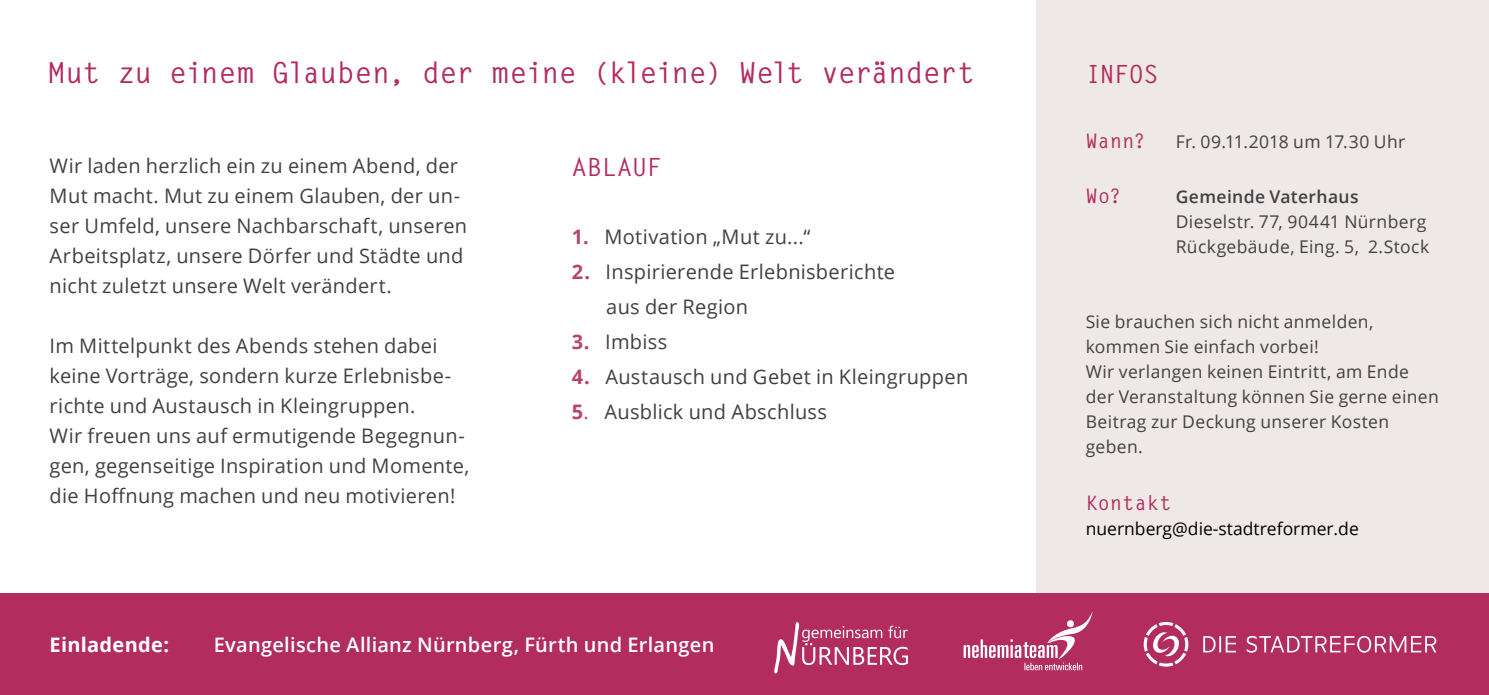
<style>
.page{position:relative;width:1489px;height:695px;background:#fff}
.page>*{position:absolute;margin:0;border:0;box-sizing:border-box;transform-origin:0 0}
.t1{font:700 29px "Letter Gothic Std";letter-spacing:-.02em;color:#b22c5e}
.t2{font:700 25px "Letter Gothic Std";letter-spacing:-.01em;color:#b22c5e}
.t3{font:20px/30px "Open Sans";letter-spacing:.015em;color:#414042}
.t4{font:600 20px "Open Sans";letter-spacing:.015em;color:#fff}
.t5{font:700 20px "Letter Gothic Std";letter-spacing:.015em;color:#b22c5e}
.t6{font:700 20px "Open Sans";letter-spacing:.015em;color:#fff}
.t7{font:17.5px/25px "Open Sans";letter-spacing:.02em;color:#414042}
.t8{font:17.5px "Open Sans";color:#000}
.t9{font:600 17.5px "Open Sans";letter-spacing:.02em;color:#414042}
.s1{font-weight:700;color:#b84468}
.s2{color:#b84468}
</style>
<div class="page">
<div style="left:1036px;top:0;width:452px;height:602px;background:#eee8e7"></div>
<div style="left:0;top:593px;width:1488px;height:101px;background:#b22c5e"></div>
<svg style="left:1203px;top:635px;width:233px;height:17px"></svg>
<svg style="left:1143px;top:622px;width:45px;height:44px"></svg>
<svg style="left:963px;top:613px;width:129px;height:57px"></svg>
<svg style="left:774px;top:622px;width:133px;height:51px"></svg>
<h1 class="t1" style="left:48px;top:54px;width:928px">Mut zu einem Glauben, der meine (kleine) Welt verändert</h1>
<p class="t3" style="left:50px;top:150px;width:419px">Wir laden herzlich ein zu einem Abend, der Mut macht. Mut zu einem Glauben, der un&shy;ser Umfeld, unsere Nachbarschaft, unseren Arbeitsplatz, unsere Dörfer und Städte und nicht zuletzt unsere Welt verändert.</p>
<p class="t3" style="left:50px;top:330px;width:421px">Im Mittelpunkt des Abends stehen dabei keine Vorträge, sondern kurze Erlebnisbe&shy;richte und Austausch in Kleingruppen.<br>Wir freuen uns auf ermutigende Begegnun&shy;gen, gegenseitige Inspiration und Momente, die Hoffnung machen und neu motivieren!</p>
<p class="t2" style="left:572px;top:152px;width:61px">Ablauf</p>
<p class="t3" style="left:572px;top:221px;width:240px"><span class="s1">1.</span> Motivation „Mut zu...“</p>
<p class="t3" style="left:606px;top:253px;width:290px;line-height:35px;text-indent:-34px"><span class="s1">2.</span> Inspirierende Erlebnisberichte aus der Region</p>
<p class="t3" style="left:572px;top:326px;width:97px"><span class="s1">3.</span> Imbiss</p>
<p class="t3" style="left:572px;top:361px;width:398px"><span class="s1">4.</span> Austausch und Gebet in Kleingruppen</p>
<p class="t3" style="left:572px;top:396px;width:257px"><span class="s1">5</span><span class="s2">.</span> Ausblick und Abschluss</p>
<p class="t6" style="left:50px;top:630px;width:121px">Einladende:</p>
<p class="t4" style="left:214px;top:630px;width:502px">Evangelische Allianz Nürnberg, Fürth und Erlangen</p>
<p class="t2" style="left:1085px;top:58px;width:74px">INFOS</p>
<p class="t5" style="left:1085px;top:128px;width:61px">Wann?</p>
<p class="t7" style="left:1175px;top:128px;width:231px">Fr. 09.11.2018 um 17.30 Uhr</p>
<p class="t5" style="left:1085px;top:183px;width:37px">Wo?</p>
<p class="t9" style="left:1175px;top:184px;width:184px">Gemeinde Vaterhaus</p>
<p class="t7" style="left:1175px;top:208px;width:255px">Dieselstr. 77, 90441 Nürnberg<br>Rückgebäude, Eing. 5, 2.Stock</p>
<p class="t7" style="left:1085px;top:308px;width:354px">Sie brauchen sich nicht anmelden, kommen Sie einfach vorbei!<br>Wir verlangen keinen Eintritt, am Ende der Veranstaltung können Sie gerne einen<br>Beitrag zur Deckung unserer Kosten geben.</p>
<p class="t5" style="left:1085px;top:491px;width:87px">Kontakt</p>
<p class="t8" style="left:1085px;top:517px;width:275px">nuernberg@die-stadtreformer.de</p>
</div>
